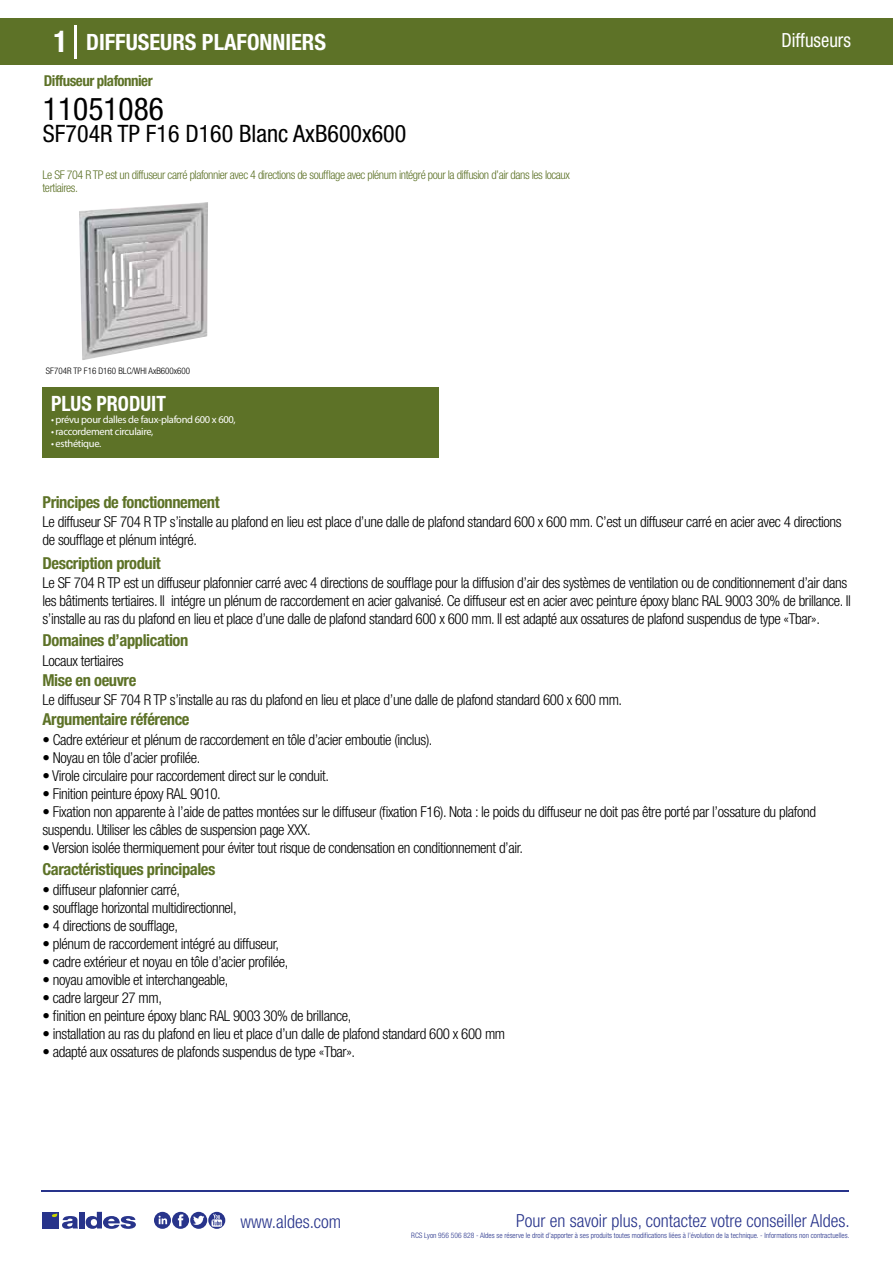
<style>
.page{position:relative;width:893px;height:1263px;background:#fff}
.page>*{position:absolute;margin:0;border:0;box-sizing:border-box;transform-origin:0 0}
.t1{font:condensed 31.5px "Helvetica Neue LT Std";color:#000}
.t2{font:condensed 24px "Helvetica Neue LT Std";color:#000}
.t3{font:700 condensed 22.5px "Helvetica Neue LT Std";color:#fff}
.t4{font:700 condensed 21px "Helvetica Neue";color:#fff;scale:.95 1}
.t5{font:condensed 19.5px "Helvetica Neue LT Std";color:#fff;scale:.95 1}
.t6{font:300 condensed 18px "Helvetica Neue";color:#28348b}
.t7{font:700 condensed 16.5px "Helvetica Neue LT Std";letter-spacing:-.025em;color:#5d7227}
.t8{font:300 condensed 15px/18px "Helvetica Neue LT Std";letter-spacing:-.025em;color:#000}
.t9{font:700 condensed 15px "Helvetica Neue LT Std";letter-spacing:-.035em;color:#5d7227}
.t10{font:300 condensed 12px/13.5px "Helvetica Neue LT Std";letter-spacing:-.035em;color:#5d7227}
.t11{font:10.5px "Myriad Pro";letter-spacing:-.03em;color:#fff}
.t12{font:300 condensed 9px "Helvetica Neue";color:#000}
.t13{font:300 condensed 7.5px "Helvetica Neue";color:#28348b}
.s1{font-size:30px}
</style>
<div class="page">
<div style="left:0;top:18px;width:893px;height:46px;background:#5d7227"></div>
<div style="left:43px;top:387px;width:396px;height:70px;background:#5d7227"></div>
<hr style="left:74px;top:25px;width:2px;height:33px;background:#fff">
<img style="left:79px;top:202px;width:129px;height:158px">
<hr style="left:41px;top:1190px;width:808px;height:1px;background:#28348b">
<svg style="left:154px;top:1212px;width:71px;height:17px"></svg>
<div style="left:42px;top:1212px;width:17px;height:16px;background:#28348b"></div>
<div style="left:79px;top:1212px;width:5px;height:16px;background:#28348b"></div>
<svg style="left:86px;top:1212px;width:50px;height:17px"></svg>
<svg style="left:52px;top:1213px;width:26px;height:16px"></svg>
<h3 class="t3" style="left:54px;top:28px;width:274px"><span class="s1">1</span> DIFFUSEURS PLAFONNIERS</h3>
<h3 class="t5" style="left:781px;top:29px;width:75px">Diffuseurs</h3>
<p class="t9" style="left:44px;top:71px;width:110px">Diffuseur plafonnier</p>
<h1 class="t1" style="left:43px;top:91px;width:122px">11051086</h1>
<h2 class="t2" style="left:43px;top:120px;width:365px">SF704R TP F16 D160 Blanc AxB600x600</h2>
<p class="t10" style="left:43px;top:167px;width:529px">Le SF 704 R TP est un diffuseur carré plafonnier avec 4 directions de soufflage avec plénum intégré pour la diffusion d’air dans les locaux tertiaires.</p>
<p class="t12" style="left:46px;top:365px;width:146px">SF704R TP F16 D160 BLC/WHI AxB600x600</p>
<p class="t12" style="left:46px;top:365px;width:122px">Diffuseur SF 704R TP - Vue de devant</p>
<h3 class="t4" style="left:51px;top:391px;width:122px">PLUS PRODUIT</h3>
<p class="t11" style="left:51px;top:413px;width:186px">• prévu pour dalles de faux-plafond 600 x 600,</p>
<p class="t11" style="left:51px;top:425px;width:104px">• raccordement circulaire,</p>
<p class="t11" style="left:51px;top:437px;width:52px">• esthétique.</p>
<p class="t7" style="left:43px;top:492px;width:179px">Principes de fonctionnement</p>
<p class="t8" style="left:43px;top:513px;width:801px">Le diffuseur SF 704 R TP s’installe au plafond en lieu est place d’une dalle de plafond standard 600 x 600 mm. C’est un diffuseur carré en acier avec 4 directions de soufflage et plénum intégré.</p>
<p class="t8" style="left:43px;top:573px;width:810px">Le SF 704 R TP est un diffuseur plafonnier carré avec 4 directions de soufflage pour la diffusion d’air des systèmes de ventilation ou de conditionnement d’air dans les bâtiments tertiaires. Il intégre un plénum de raccordement en acier galvanisé. Ce diffuseur est en acier avec peinture époxy blanc RAL 9003 30% de brillance. Il s’installe au ras du plafond en lieu et place d’une dalle de plafond standard 600 x 600 mm. Il est adapté aux ossatures de plafond suspendus de type «Tbar».</p>
<p class="t8" style="left:43px;top:651px;width:83px">Locaux tertiaires</p>
<p class="t8" style="left:43px;top:691px;width:581px">Le diffuseur SF 704 R TP s’installe au ras du plafond en lieu et place d’une dalle de plafond standard 600 x 600 mm.</p>
<p class="t7" style="left:43px;top:553px;width:120px">Description produit</p>
<p class="t7" style="left:43px;top:630px;width:147px">Domaines d’application</p>
<p class="t7" style="left:43px;top:670px;width:95px">Mise en oeuvre</p>
<p class="t7" style="left:43px;top:709px;width:149px">Argumentaire référence</p>
<p class="t8" style="left:43px;top:730px;width:392px">• Cadre extérieur et plénum de raccordement en tôle d’acier emboutie (inclus).</p>
<p class="t8" style="left:43px;top:748px;width:159px">• Noyau en tôle d’acier profilée.</p>
<p class="t8" style="left:43px;top:766px;width:288px">• Virole circulaire pour raccordement direct sur le conduit.</p>
<p class="t8" style="left:43px;top:784px;width:180px">• Finition peinture époxy RAL 9010.</p>
<p class="t8" style="left:43px;top:802px;width:775px">• Fixation non apparente à l’aide de pattes montées sur le diffuseur (fixation F16). Nota : le poids du diffuseur ne doit pas être porté par l’ossature du plafond suspendu. Utiliser les câbles de suspension page XXX.</p>
<p class="t8" style="left:43px;top:838px;width:482px">• Version isolée thermiquement pour éviter tout risque de condensation en conditionnement d’air.</p>
<p class="t7" style="left:43px;top:860px;width:174px">Caractéristiques principales</p>
<p class="t8" style="left:43px;top:880px;width:139px">• diffuseur plafonnier carré,</p>
<p class="t8" style="left:43px;top:898px;width:196px">• soufflage horizontal multidirectionnel,</p>
<p class="t8" style="left:43px;top:916px;width:137px">• 4 directions de soufflage,</p>
<p class="t8" style="left:43px;top:934px;width:238px">• plénum de raccordement intégré au diffuseur,</p>
<p class="t8" style="left:43px;top:952px;width:248px">• cadre extérieur et noyau en tôle d’acier profilée,</p>
<p class="t8" style="left:43px;top:970px;width:187px">• noyau amovible et interchangeable,</p>
<p class="t8" style="left:43px;top:988px;width:121px">• cadre largeur 27 mm,</p>
<p class="t8" style="left:43px;top:1006px;width:310px">• finition en peinture époxy blanc RAL 9003 30% de brillance,</p>
<p class="t8" style="left:43px;top:1024px;width:464px">• installation au ras du plafond en lieu et place d’un dalle de plafond standard 600 x 600 mm</p>
<p class="t8" style="left:43px;top:1042px;width:314px">• adapté aux ossatures de plafonds suspendus de type «Tbar».</p>
<p class="t6" style="left:240px;top:1211px;width:102px">www.aldes.com</p>
<p class="t6" style="left:516px;top:1211px;width:335px">Pour en savoir plus, contactez votre conseiller Aldes.</p>
<p class="t13" style="left:411px;top:1230px;width:440px">RCS Lyon 956 506 828 - Aldes se réserve le droit d’apporter à ses produits toutes modifications liées à l’évolution de la technique. - Informations non contractuelles.</p>
</div>
